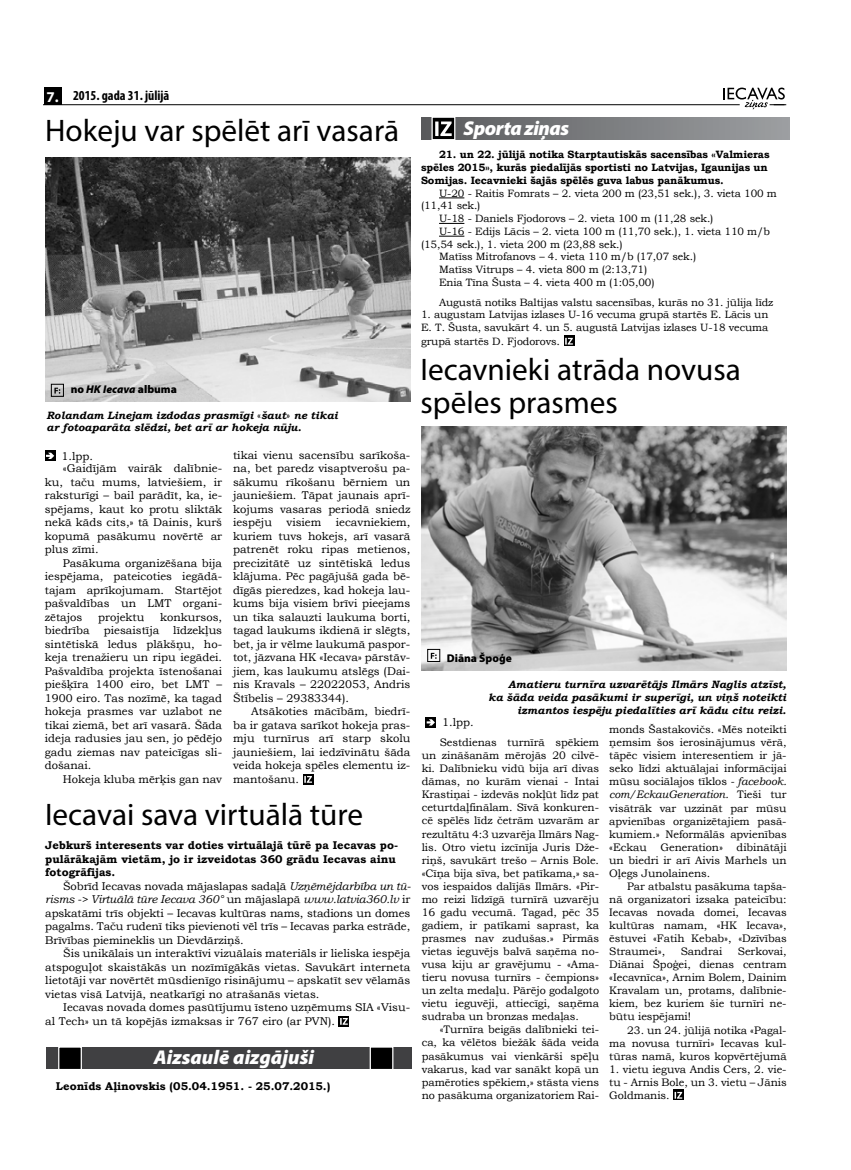
<style>
.page{position:relative;width:851px;height:1170px;background:#fff}
.page>*{position:absolute;margin:0;border:0;box-sizing:border-box;transform-origin:0 0}
.t1{font:31.25px/32.5px "Myriad Pro";color:#000}
.t2{font:italic 900 20px "Myriad Pro";color:#fff}
.t3{font:italic 900 20px "Myriad Pro";letter-spacing:-.025em;color:#fff}
.t4{font:700 condensed 13.75px "Myriad Pro";color:#000}
.t5{font:11.25px/13.5px "Bookman Old Style";color:#000;text-align:justify}
.t6{font:700 11.25px/13.5px "Bookman Old Style";color:#000}
.t7{font:900 11.25px "Myriad Pro";color:#000}
.t8{font:10.88px/13px "Bookman Old Style";letter-spacing:-.005em;color:#000;text-align:justify}
.t9{font:10.62px/13.1px "Bookman Old Style";letter-spacing:-.01em;color:#000;text-align:justify}
.t10{font:italic 700 10.62px/12.8px "Bookman Old Style";color:#000;text-align:right}
.t11{font:700 10.62px/12.8px "Bookman Old Style";letter-spacing:-.01em;color:#000}
.s1{font-stretch:normal;font-size:15px;color:#fff}
.s2{font-style:italic}
.s3{font-weight:400;font-style:normal;font-size:11.25px}
.s4{font-size:11.25px}
</style>
<div class="page">
<hr style="left:44px;top:104px;width:695px;height:1px;background:#000">
<div style="left:44px;top:87px;width:17px;height:18px;background:#000"></div>
<svg style="left:723px;top:88px;width:63px;height:22px"></svg>
<div style="left:421px;top:118px;width:368px;height:21px;background:linear-gradient(to right,#595a5d,#9c9fa1)"></div>
<svg style="left:431px;top:117px;width:25px;height:23px"></svg>
<div style="left:45px;top:450px;width:10px;height:11px;background:#000"></div>
<svg style="left:46px;top:452px;width:8px;height:7px"></svg>
<div style="left:425px;top:716px;width:11px;height:11px;background:#000"></div>
<svg style="left:426px;top:719px;width:9px;height:6px"></svg>
<svg style="left:439px;top:197px;width:25px;height:1px"></svg>
<svg style="left:439px;top:223px;width:25px;height:1px"></svg>
<svg style="left:439px;top:236px;width:25px;height:1px"></svg>
<svg style="left:564px;top:335px;width:10px;height:11px"></svg>
<svg style="left:565px;top:338px;width:7px;height:6px"></svg>
<svg style="left:338px;top:1016px;width:11px;height:10px"></svg>
<svg style="left:340px;top:1017px;width:8px;height:7px"></svg>
<div style="left:46px;top:1047px;width:365px;height:21px;background:#404042"></div>
<svg style="left:57px;top:1047px;width:25px;height:22px"></svg>
<svg style="left:369px;top:1047px;width:25px;height:22px"></svg>
<svg style="left:303px;top:774px;width:10px;height:10px"></svg>
<svg style="left:304px;top:776px;width:8px;height:6px"></svg>
<svg style="left:673px;top:1089px;width:10px;height:11px"></svg>
<svg style="left:674px;top:1091px;width:8px;height:7px"></svg>
<img style="left:45px;top:157px;width:365px;height:244px">
<img style="left:421px;top:427px;width:365px;height:243px">
<svg style="left:430px;top:652px;width:6px;height:6px"></svg>
<div style="left:427px;top:649px;width:13px;height:12px;border:1px solid #000"></div>
<svg style="left:54px;top:387px;width:6px;height:6px"></svg>
<div style="left:51px;top:384px;width:13px;height:12px;border:1px solid #000"></div>
<p class="t4" style="left:46px;top:87px;width:124px"><span class="s1">7.</span> 2015. gada 31. jūlijā</p>
<h1 class="t1" style="left:45px;top:113px;width:355px">Hokeju var spēlēt arī vasarā</h1>
<p class="t7" style="left:71px;top:382px;width:108px">no <span class="s2">HK Iecava</span> albuma</p>
<p class="t10" style="left:46px;top:408px;width:293px;text-align:left">Rolandam Linejam izdodas prasmīgi <span class="s3">«</span>šaut<span class="s3">»</span> ne tikai ar fotoaparāta slēdzi, bet arī ar hokeja nūju.</p>
<p class="t5" style="left:45px;top:461px;width:179px;text-indent:18px">«Gaidījām vairāk dalībnie&shy;ku, taču mums, latviešiem, ir raksturīgi – bail parādīt, ka, ie&shy;spējams, kaut ko protu sliktāk nekā kāds cits,» tā Dainis, kurš kopumā pasākumu novērtē ar plus zīmi.</p>
<p class="t5" style="left:45px;top:556px;width:179px;text-indent:18px">Pasākuma organizēšana bija iespējama, pateicoties iegādā&shy;tajam aprīkojumam. Startējot pašvaldības un LMT organi&shy;zētajos</p>
<p class="t5" style="left:233px;top:448px;width:179px">tikai vienu sacensību sarīkoša&shy;na, bet paredz visaptverošu pa&shy;sākumu rīkošanu bērniem un jauniešiem. Tāpat jaunais aprī&shy;kojums vasaras periodā sniedz iespēju</p>
<p class="t5" style="left:61px;top:449px;width:33px">1.lpp.</p>
<p class="t5" style="left:233px;top:515px;width:179px;text-indent:103px">iecavniekiem, kuriem tuvs hokejs, arī vasarā patrenēt roku ripas metienos, precizitātē uz sintētiskā ledus klājuma. Pēc pagājušā gada bē&shy;dīgās pieredzes, kad hokeja lau&shy;kums bija visiem brīvi pieejams un tika salauzti laukuma borti, tagad laukums ikdienā ir slēgts, bet, ja ir vēlme laukumā paspor&shy;tot, jāzvana HK «Iecava» pārstāv&shy;jiem, kas laukumu atslēgs (Dai&shy;nis Kravals – 22022053, Andris Štībelis – 29383344).</p>
<p class="t5" style="left:233px;top:704px;width:179px;text-indent:18px">Atsākoties mācībām, biedrī&shy;ba ir gatava sarīkot hokeja pras&shy;mju turnīrus arī starp skolu jauniešiem, lai iedzīvinātu šāda veida hokeja spēles elementu iz&shy;mantošanu.</p>
<p class="t5" style="left:286px;top:515px;width:36px">visiem</p>
<p class="t5" style="left:45px;top:610px;width:179px;text-indent:115px">konkursos, biedrība piesaistīja līdzekļus sintētiskā ledus plākšņu, ho&shy;keja trenažieru un ripu iegādei.<br>Pašvaldība projekta īstenošanai piešķīra 1400 eiro, bet LMT – 1900 eiro. Tas nozīmē, ka tagad hokeja prasmes var uzlabot ne tikai ziemā, bet arī vasarā. Šāda ideja radusies jau sen, jo pēdējo gadu ziemas nav pateicīgas sli&shy;došanai.</p>
<p class="t5" style="left:63px;top:772px;width:161px">Hokeja kluba mērķis gan nav</p>
<p class="t5" style="left:98px;top:610px;width:48px">projektu</p>
<h1 class="t1" style="left:45px;top:798px;width:319px">Iecavai sava virtuālā tūre</h1>
<p class="t6" style="left:45px;top:838px;width:354px">Jebkurš interesents var doties virtuālajā tūrē pa Iecavas po&shy;pulārākajām vietām, jo ir izveidotas 360 grādu Iecavas ainu fotogrāfijas.</p>
<p class="t5" style="left:45px;top:879px;width:367px;text-indent:18px">Šobrīd Iecavas novada mājaslapas sadaļā <span class="s2">Uzņēmējdarbība un tū&shy;risms -&gt; Virtuālā tūre Iecava 360°</span> un mājaslapā <span class="s2">www.latvia360.lv</span> ir apskatāmi trīs objekti – Iecavas kultūras nams, stadions un domes pagalms. Taču rudenī tiks pievienoti vēl trīs – Iecavas parka estrāde, Brīvības piemineklis un Dievdārziņš.</p>
<p class="t5" style="left:45px;top:946px;width:366px;text-indent:18px">Šis unikālais un interaktīvi vizuālais materiāls ir lieliska iespēja atspoguļot skaistākās un nozīmīgākās vietas. Savukārt interneta lietotāji var novērtēt mūsdienīgo risinājumu – apskatīt sev vēlamās vietas visā Latvijā, neatkarīgi no atrašanās vietas.</p>
<p class="t5" style="left:45px;top:1000px;width:366px;text-indent:18px">Iecavas novada domes pasūtījumu īsteno uzņēmums SIA «Visu&shy;al Tech» un tā kopējās izmaksas ir 767 eiro (ar PVN).</p>
<h2 class="t2" style="left:154px;top:1046px;width:162px">Aizsaulē aizgājuši</h2>
<p class="t6" style="left:56px;top:1079px;width:276px">Leonīds Aļinovskis (05.04.1951. - 25.07.2015.)</p>
<h2 class="t3" style="left:463px;top:117px;width:107px">Sporta ziņas</h2>
<p class="t11" style="left:421px;top:148px;width:350px;text-indent:18px">21. un 22. jūlijā notika Starptautiskās sacensības «Valmieras spēles 2015», kurās piedalījās sportisti no Latvijas, Igaunijas un<br>Somijas. Iecavnieki šajās spēlēs guva labus panākumus.</p>
<p class="t9" style="left:439px;top:186px;width:339px">U-20 - Raitis Fomrats – 2. vieta 200 m (23,51 sek.), 3. vieta 100 m</p>
<p class="t9" style="left:421px;top:199px;width:61px">(11,41 sek.)</p>
<p class="t9" style="left:439px;top:212px;width:276px">U-18 - Daniels Fjodorovs – 2. vieta 100 m (11,28 sek.)</p>
<p class="t9" style="left:439px;top:225px;width:332px">U-16 - Edijs Lācis – 2. vieta 100 m (11,70 sek.), 1. vieta 110 m/b</p>
<p class="t9" style="left:421px;top:237px;width:203px">(15,54 sek.), 1. vieta 200 m (23,88 sek.)</p>
<p class="t9" style="left:439px;top:250px;width:259px">Matīss Mitrofanovs – 4. vieta 110 m/b (17,07 sek.)</p>
<p class="t9" style="left:439px;top:263px;width:210px">Matīss Vitrups – 4. vieta 800 m (2:13,71)</p>
<p class="t9" style="left:439px;top:276px;width:217px">Enia Tīna Šusta – 4. vieta 400 m (1:05,00)</p>
<p class="t9" style="left:439px;top:295px;width:336px">Augustā notiks Baltijas valstu sacensības, kurās no 31. jūlija līdz</p>
<p class="t9" style="left:421px;top:308px;width:349px">1. augustam Latvijas izlases U-16 vecuma grupā startēs E. Lācis un E. T. Šusta, savukārt 4. un 5. augustā Latvijas izlases U-18 vecuma grupā startēs D. Fjodorovs<span class="s4">.</span></p>
<h1 class="t1" style="left:420px;top:353px;width:322px">Iecavnieki atrāda novusa spēles prasmes</h1>
<p class="t7" style="left:446px;top:651px;width:67px">Diāna Špoģe</p>
<p class="t10" style="left:488px;top:678px;width:299px">Amatieru turnīra uzvarētājs Ilmārs Naglis atzīst,<br>ka šāda veida pasākumi ir superīgi, un viņš noteikti izmantos iespēju piedalīties arī kādu citu reizi.</p>
<p class="t5" style="left:442px;top:715px;width:33px">1.lpp.</p>
<p class="t8" style="left:421px;top:736px;width:179px;text-indent:18px">Sestdienas turnīrā spēkiem un zināšanām mērojās 20 cilvē&shy;ki. Dalībnieku vidū bija arī divas dāmas, no kurām vienai - Intai Krastiņai - izdevās nokļūt līdz pat ceturtdaļfinālam. Sīvā konkuren&shy;cē spēlēs līdz četrām uzvarām ar rezultātu 4:3 uzvarēja Ilmārs Nag&shy;lis. Otro vietu izcīnīja Juris Dže&shy;riņš, savukārt trešo – Arnis Bole. «Cīņa bija sīva, bet patīkama,» sa&shy;vos iespaidos dalījās Ilmārs. «Pir&shy;mo reizi līdzīgā turnīrā uzvarēju 16 gadu vecumā. Tagad, pēc 35 gadiem, ir patīkami saprast, ka prasmes nav zudušas.» Pirmās vietas ieguvējs balvā saņēma no&shy;vusa kiju ar gravējumu - «Ama&shy;tieru novusa turnīrs - čempions» un zelta medaļu. Pārējo godalgoto vietu ieguvēji, attiecīgi, saņēma sudraba un bronzas medaļas.</p>
<p class="t8" style="left:421px;top:1023px;width:179px;text-indent:18px">«Turnīra beigās dalībnieki tei&shy;ca, ka vēlētos biežāk šāda veida pasākumus vai vienkārši spēļu vakarus, kad var sanākt kopā un pamēroties spēkiem,» stāsta viens no pasākuma organizatoriem Rai-</p>
<p class="t8" style="left:609px;top:723px;width:179px">monds Šastakovičs. «Mēs noteikti ņemsim šos ierosinājumus vērā, tāpēc visiem interesentiem ir jā&shy;seko līdzi aktuālajai informācijai mūsu sociālajos tīklos <span class="s2">- facebook. com/EckauGeneration.</span> Tieši tur visātrāk var uzzināt par mūsu apvienības organizētajiem pasā&shy;kumiem.» Neformālās apvienības «Eckau</p>
<p class="t8" style="left:609px;top:840px;width:179px;text-indent:127px">dibinātāji un biedri ir arī Aivis Marhels un Oļegs Junolainens.</p>
<p class="t8" style="left:609px;top:879px;width:179px;text-indent:18px">Par atbalstu pasākuma tapša&shy;nā organizatori izsaka pateicību:<br>Iecavas novada domei, Iecavas kultūras namam, «HK Iecava», ēstuvei «Fatih Kebab», «Dzīvības Straumei»,</p>
<p class="t8" style="left:660px;top:840px;width:64px">Generation»</p>
<p class="t8" style="left:609px;top:944px;width:179px;text-indent:129px">Serkovai, Diānai Špoģei, dienas centram «Iecavnīca», Arnim Bolem, Dainim Kravalam un, protams, dalībnie&shy;kiem, bez kuriem šie turnīri ne&shy;būtu iespējami!</p>
<p class="t8" style="left:609px;top:1023px;width:179px;text-indent:18px">23. un 24. jūlijā notika «Pagal&shy;ma novusa turnīri» Iecavas kul&shy;tūras namā, kuros kopvērtējumā</p>
<p class="t8" style="left:609px;top:1062px;width:179px">1. vietu ieguva Andis Cers, 2. vie&shy;tu - Arnis Bole, un 3. vietu – Jānis Goldmanis.</p>
<p class="t8" style="left:680px;top:944px;width:43px">Sandrai</p>
</div>
